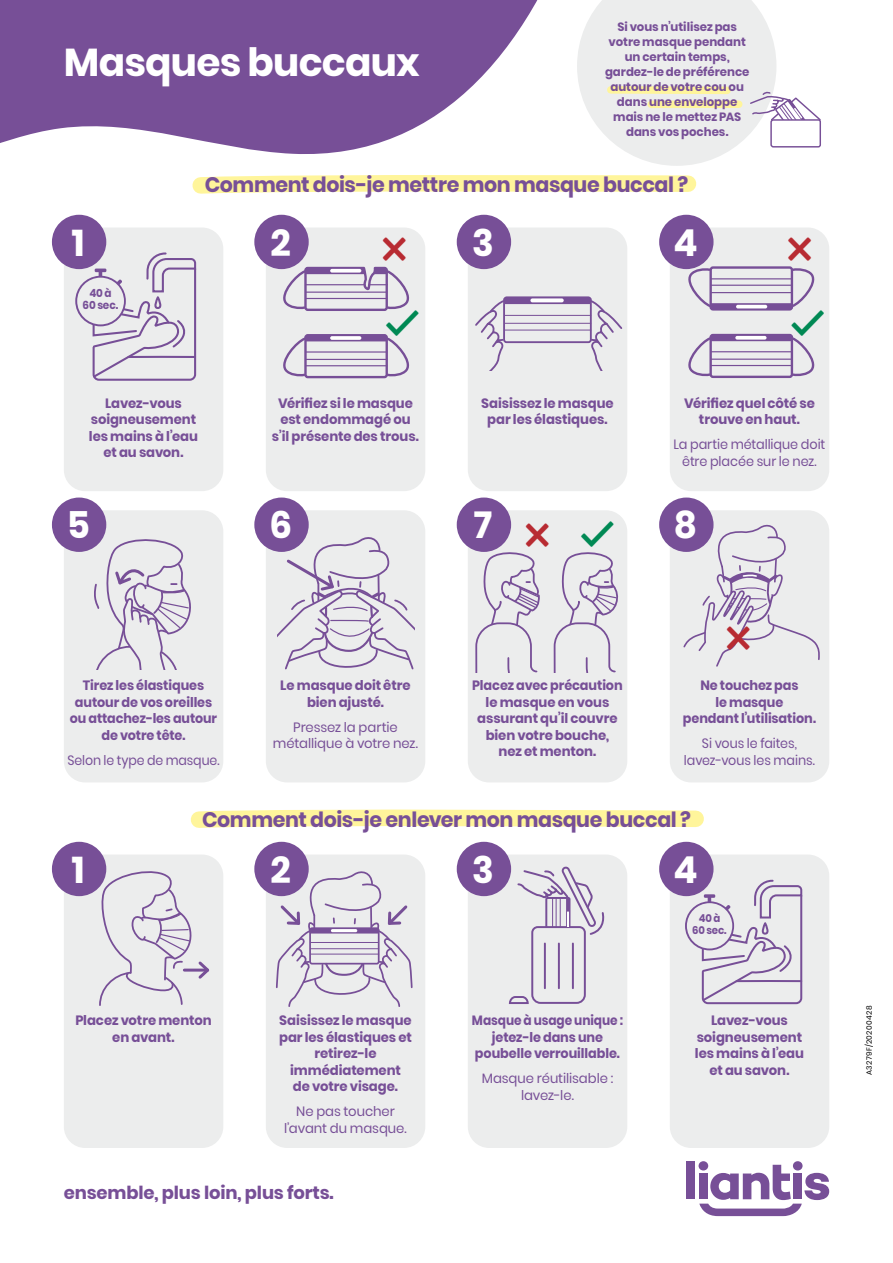
<style>
.page{position:relative;width:893px;height:1263px;background:#fff}
.page>*{position:absolute;margin:0;border:0;box-sizing:border-box;transform-origin:0 0}
.t1{font:700 39px "Poppins";letter-spacing:-.02em;color:#fff}
.t2{font:700 37.2px "Poppins";color:#fff}
.t3{font:700 21px "Poppins";letter-spacing:-.02em;color:#774f97}
.t4{font:700 18px "Poppins";letter-spacing:-.01em;color:#774f97}
.t5{font:700 13.5px/16.5px "Poppins";letter-spacing:-.005em;color:#774f97;text-align:center}
.t6{font:700 13.5px/16.5px "Poppins";letter-spacing:-.005em;color:#774f97;text-align:center;scale:.95 1}
.t7{font:13.5px/16.5px "Poppins";letter-spacing:-.005em;color:#774f97;text-align:center}
.t8{font:700 13.5px/16.5px "Poppins";letter-spacing:-.005em;color:#774f97;text-align:center;scale:.9 1}
.t9{font:13.5px/16.5px "Poppins";letter-spacing:-.005em;color:#774f97;text-align:center;scale:.95 1}
.t10{font:13.5px/16.5px "Poppins";letter-spacing:-.005em;color:#774f97;text-align:center;scale:.94 1}
.t11{font:13.5px "Poppins";letter-spacing:-.005em;color:#774f97;scale:.93 1}
.t12{font:700 12px/15px "Poppins";color:#774f97;text-align:center}
.t13{font:700 11.25px/12px "Poppins";letter-spacing:-.01em;color:#774f97;text-align:center;scale:.93 1}
.t14{font:700 10.95px/11.7px "Poppins";letter-spacing:-.01em;color:#774f97;text-align:center;scale:.93 1}
.t15{font:7.5px "Poppins";letter-spacing:.045em;color:#000}
</style>
<div class="page">
<svg style="left:190px;top:809px;width:514px;height:19px;background:#fff6a8"></svg>
<div style="left:64px;top:227px;width:159px;height:264px;background:#eceded;border-radius:21px"></div>
<div style="left:64px;top:510px;width:159px;height:272px;background:#eceded;border-radius:21px"></div>
<div style="left:64px;top:854px;width:159px;height:294px;background:#eceded;border-radius:21px"></div>
<div style="left:266px;top:227px;width:159px;height:264px;background:#eceded;border-radius:21px"></div>
<div style="left:266px;top:510px;width:159px;height:272px;background:#eceded;border-radius:21px"></div>
<div style="left:266px;top:854px;width:159px;height:294px;background:#eceded;border-radius:21px"></div>
<div style="left:468px;top:227px;width:159px;height:264px;background:#eceded;border-radius:21px"></div>
<div style="left:468px;top:510px;width:159px;height:272px;background:#eceded;border-radius:21px"></div>
<div style="left:468px;top:854px;width:159px;height:294px;background:#eceded;border-radius:21px"></div>
<div style="left:670px;top:227px;width:159px;height:264px;background:#eceded;border-radius:21px"></div>
<div style="left:670px;top:510px;width:159px;height:272px;background:#eceded;border-radius:21px"></div>
<div style="left:670px;top:854px;width:159px;height:294px;background:#eceded;border-radius:21px"></div>
<svg style="left:0;top:0;width:184px;height:143px;background:#825d9f"></svg>
<div style="left:686px;top:1161px;width:9px;height:38px;background:#774f97"></div>
<div style="left:699px;top:1161px;width:9px;height:9px;background:#774f97;border-radius:50%"></div>
<div style="left:793px;top:1161px;width:9px;height:9px;background:#774f97;border-radius:50%"></div>
<svg style="left:699px;top:1165px;width:130px;height:51px"></svg>
<svg style="left:475px;top:297px;width:148px;height:73px"></svg>
<svg style="left:508px;top:866px;width:97px;height:138px"></svg>
<div style="left:52px;top:215px;width:54px;height:54px;background:#774f97;border-radius:50%"></div>
<div style="left:52px;top:497px;width:54px;height:55px;background:#774f97;border-radius:50%"></div>
<div style="left:52px;top:842px;width:54px;height:54px;background:#774f97;border-radius:50%"></div>
<div style="left:254px;top:215px;width:55px;height:54px;background:#774f97;border-radius:50%"></div>
<div style="left:254px;top:497px;width:55px;height:55px;background:#774f97;border-radius:50%"></div>
<div style="left:254px;top:842px;width:55px;height:54px;background:#774f97;border-radius:50%"></div>
<div style="left:457px;top:215px;width:54px;height:54px;background:#774f97;border-radius:50%"></div>
<div style="left:457px;top:497px;width:54px;height:55px;background:#774f97;border-radius:50%"></div>
<div style="left:457px;top:842px;width:54px;height:54px;background:#774f97;border-radius:50%"></div>
<div style="left:659px;top:215px;width:54px;height:54px;background:#774f97;border-radius:50%"></div>
<div style="left:659px;top:497px;width:54px;height:55px;background:#774f97;border-radius:50%"></div>
<div style="left:659px;top:842px;width:54px;height:54px;background:#774f97;border-radius:50%"></div>
<svg style="left:75px;top:251px;width:122px;height:130px"></svg>
<div style="left:77px;top:278px;width:47px;height:46px;background:#eceded;border-radius:50%"></div>
<svg style="left:685px;top:879px;width:118px;height:126px"></svg>
<div style="left:687px;top:903px;width:45px;height:45px;background:#eceded;border-radius:50%"></div>
<svg style="left:98px;top:865px;width:112px;height:141px"></svg>
<svg style="left:277px;top:535px;width:138px;height:135px"></svg>
<svg style="left:275px;top:870px;width:138px;height:137px"></svg>
<svg style="left:93px;top:536px;width:98px;height:134px"></svg>
<svg style="left:184px;top:0;width:637px;height:194px"></svg>
<svg style="left:279px;top:238px;width:131px;height:140px"></svg>
<svg style="left:684px;top:238px;width:131px;height:140px"></svg>
<svg style="left:474px;top:523px;width:144px;height:150px"></svg>
<svg style="left:683px;top:523px;width:137px;height:144px"></svg>
<h1 class="t1" style="left:64px;top:40px;width:357px">Masques buccaux</h1>
<p class="t12" style="left:605px;top:20px;width:146px">Si vous n’utilisez pas votre masque pendant un certain temps, gardez-le de préférence autour de votre cou ou dans une enveloppe mais ne le mettez PAS dans vos poches.</p>
<h2 class="t2" style="left:72px;top:221px;width:14px">1</h2>
<p class="t13" style="left:83px;top:287px;width:40px">40 à<br>60 sec.</p>
<h3 class="t3" style="left:205px;top:173px;width:485px">Comment dois-je mettre mon masque buccal ?</h3>
<h2 class="t2" style="left:270px;top:221px;width:22px">2</h2>
<h2 class="t2" style="left:472px;top:221px;width:23px">3</h2>
<h2 class="t2" style="left:673px;top:221px;width:26px">4</h2>
<p class="t5" style="left:89px;top:395px;width:111px">Lavez-vous soigneusement les mains à l’eau et au savon.</p>
<h2 class="t2" style="left:67px;top:504px;width:25px">5</h2>
<p class="t5" style="left:272px;top:395px;width:149px">Vérifiez si le masque est endommagé ou s’il présente des trous.</p>
<h2 class="t2" style="left:269px;top:504px;width:24px">6</h2>
<p class="t5" style="left:481px;top:395px;width:134px">Saisissez le masque par les élastiques.</p>
<h2 class="t2" style="left:474px;top:504px;width:20px">7</h2>
<p class="t5" style="left:684px;top:395px;width:132px">Vérifiez quel côté se trouve en haut.</p>
<p class="t9" style="left:673px;top:436px;width:161px">La partie métallique doit être placée sur le nez.</p>
<h2 class="t2" style="left:674px;top:504px;width:25px">8</h2>
<p class="t6" style="left:70px;top:677px;width:157px">Tirez les élastiques autour de vos oreilles ou attachez-les autour de votre tête.</p>
<p class="t11" style="left:68px;top:752px;width:165px">Selon le type de masque.</p>
<p class="t5" style="left:280px;top:677px;width:132px">Le masque doit être bien ajusté.</p>
<p class="t7" style="left:273px;top:719px;width:147px">Pressez la partie métallique à votre nez.</p>
<p class="t6" style="left:472px;top:677px;width:160px">Placez avec précaution le masque en vous assurant qu’il couvre bien votre bouche,<br>nez et menton.</p>
<p class="t6" style="left:683px;top:677px;width:142px">Ne touchez pas<br>le masque<br>pendant l’utilisation.</p>
<p class="t10" style="left:684px;top:735px;width:141px">Si vous le faites, lavez-vous les mains.</p>
<h2 class="t2" style="left:72px;top:848px;width:14px">1</h2>
<h3 class="t3" style="left:202px;top:807px;width:490px">Comment dois-je enlever mon masque buccal ?</h3>
<h2 class="t2" style="left:270px;top:848px;width:22px">2</h2>
<h2 class="t2" style="left:472px;top:848px;width:23px">3</h2>
<h2 class="t2" style="left:673px;top:848px;width:26px">4</h2>
<p class="t14" style="left:692px;top:912px;width:39px">40 à<br>60 sec.</p>
<p class="t5" style="left:75px;top:1012px;width:138px">Placez votre menton en avant.</p>
<p class="t5" style="left:279px;top:1012px;width:134px">Saisissez le masque par les élastiques et retirez-le immédiatement<br>de votre visage.</p>
<p class="t7" style="left:284px;top:1103px;width:124px">Ne pas toucher l’avant du masque.</p>
<h3 class="t4" style="left:64px;top:1182px;width:272px">ensemble, plus loin, plus forts.</h3>
<p class="t8" style="left:472px;top:1012px;width:169px">Masque à usage unique : jetez-le dans une poubelle verrouillable.</p>
<p class="t7" style="left:482px;top:1070px;width:133px">Masque réutilisable : lavez-le.</p>
<p class="t5" style="left:695px;top:1012px;width:111px">Lavez-vous soigneusement les mains à l’eau et au savon.</p>
<p class="t15" style="left:865px;top:1075px;width:71px;rotate:-90deg">A3279F/20200428</p>
</div>
